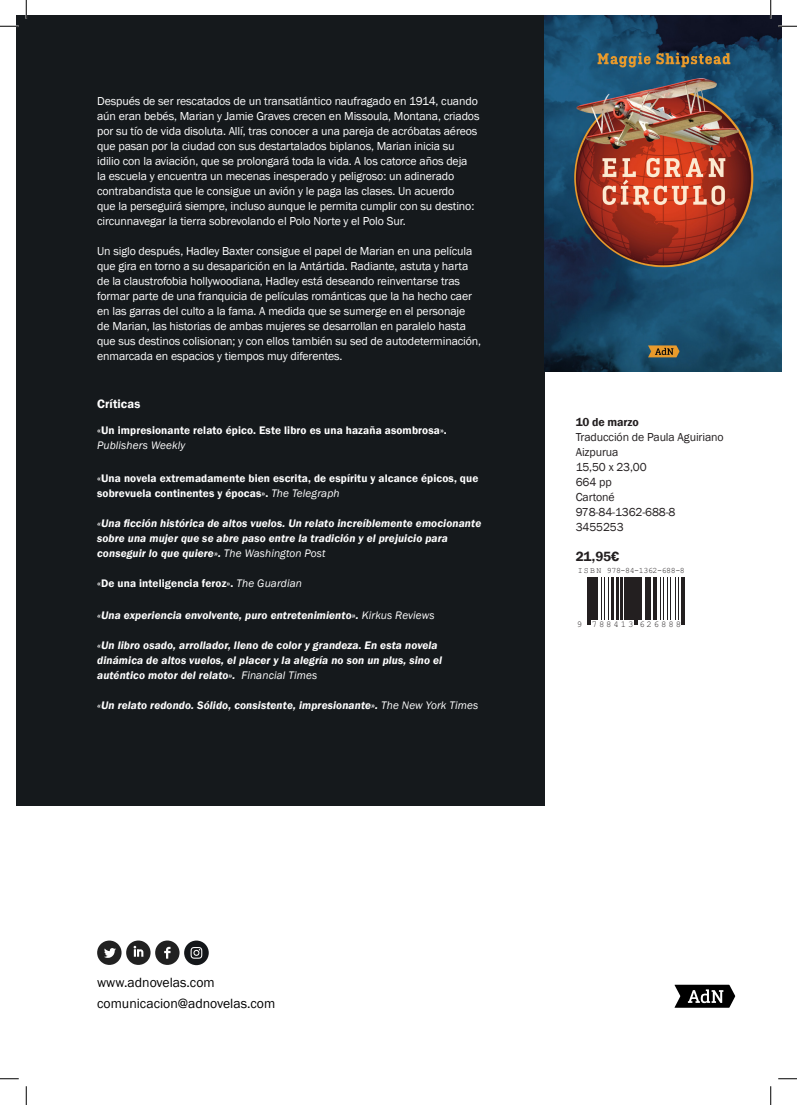
<style>
.page{position:relative;width:797px;height:1105px;background:#fff}
.page>*{position:absolute;margin:0;border:0;box-sizing:border-box;transform-origin:0 0}
.t1{font:13.75px "Franklin Gothic";color:#000001}
.t2{font:600 13.75px "Franklin Gothic";color:#231f20}
.t3{font:600 12.5px "Franklin Gothic";letter-spacing:.01em;color:#fff}
.t4{font:11.88px/15px "Franklin Gothic";letter-spacing:-.01em;color:#fff}
.t5{font:11.88px/15px "Franklin Gothic";letter-spacing:-.01em;color:#231f20}
.t6{font:600 11.88px "Franklin Gothic";letter-spacing:-.01em;color:#231f20}
.t7{font:italic 600 11.25px/15px "Franklin Gothic";letter-spacing:.01em;color:#fff}
.t8{font:600 11.25px/15px "Franklin Gothic";letter-spacing:.01em;color:#fff}
.t9{font:9px "Helvetica";letter-spacing:.21em;color:#231f20}
.t10{font:8.25px "Helvetica";letter-spacing:-.045em;color:#231f20}
.s1{font-weight:400;font-style:italic}
.s2{font-weight:400}
</style>
<div class="page">
<div style="left:16px;top:16px;width:528px;height:790px;background:#15191c"></div>
<img style="left:544px;top:16px;width:237px;height:356px">
<svg style="left:97px;top:940px;width:82px;height:25px"></svg>
<svg style="left:674px;top:985px;width:61px;height:23px"></svg>
<svg style="left:587px;top:577px;width:98px;height:48px"></svg>
<hr style="left:587px;top:578px;width:1px;height:47px;background:#231f20">
<hr style="left:589px;top:578px;width:1px;height:47px;background:#231f20">
<hr style="left:591px;top:578px;width:3px;height:42px;background:#231f20">
<hr style="left:595px;top:578px;width:2px;height:42px;background:#231f20">
<hr style="left:600px;top:578px;width:1px;height:42px;background:#231f20">
<hr style="left:603px;top:578px;width:1px;height:42px;background:#231f20">
<hr style="left:607px;top:578px;width:1px;height:42px;background:#231f20">
<hr style="left:611px;top:578px;width:1px;height:42px;background:#231f20">
<hr style="left:613px;top:578px;width:1px;height:42px;background:#231f20">
<hr style="left:617px;top:578px;width:2px;height:42px;background:#231f20">
<hr style="left:620px;top:578px;width:2px;height:42px;background:#231f20">
<hr style="left:624px;top:578px;width:2px;height:42px;background:#231f20">
<hr style="left:627px;top:578px;width:4px;height:42px;background:#231f20">
<hr style="left:632px;top:578px;width:1px;height:42px;background:#231f20">
<hr style="left:634px;top:578px;width:1px;height:47px;background:#231f20">
<hr style="left:636px;top:578px;width:1px;height:47px;background:#231f20">
<hr style="left:638px;top:578px;width:1px;height:42px;background:#231f20">
<hr style="left:640px;top:578px;width:1px;height:42px;background:#231f20">
<hr style="left:645px;top:578px;width:3px;height:42px;background:#231f20">
<hr style="left:649px;top:578px;width:2px;height:42px;background:#231f20">
<hr style="left:653px;top:578px;width:1px;height:42px;background:#231f20">
<hr style="left:655px;top:578px;width:1px;height:42px;background:#231f20">
<hr style="left:660px;top:578px;width:1px;height:42px;background:#231f20">
<hr style="left:663px;top:578px;width:1px;height:42px;background:#231f20">
<hr style="left:667px;top:578px;width:1px;height:42px;background:#231f20">
<hr style="left:670px;top:578px;width:1px;height:42px;background:#231f20">
<hr style="left:674px;top:578px;width:1px;height:42px;background:#231f20">
<hr style="left:677px;top:578px;width:1px;height:42px;background:#231f20">
<hr style="left:682px;top:578px;width:1px;height:47px;background:#231f20">
<hr style="left:684px;top:578px;width:1px;height:47px;background:#231f20">
<div style="left:184px;top:940px;width:25px;height:25px;background:#14171a;border-radius:50%"></div>
<svg style="left:191px;top:947px;width:11px;height:12px"></svg>
<svg style="left:0;top:25px;width:19px;height:2px"></svg>
<svg style="left:778px;top:25px;width:19px;height:2px"></svg>
<svg style="left:0;top:1078px;width:19px;height:1px"></svg>
<svg style="left:778px;top:1078px;width:19px;height:1px"></svg>
<svg style="left:25px;top:0;width:2px;height:19px"></svg>
<svg style="left:25px;top:1086px;width:2px;height:19px"></svg>
<svg style="left:770px;top:0;width:1px;height:19px"></svg>
<svg style="left:770px;top:1086px;width:1px;height:19px"></svg>
<p class="t4" style="left:97px;top:94px;width:384px">Después de ser rescatados de un transatlántico naufragado en 1914, cuando aún eran bebés, Marian y Jamie Graves crecen en Missoula, Montana, criados por su tío de vida disoluta. Allí, tras conocer a una pareja de acróbatas aéreos que pasan por la ciudad con sus destartalados biplanos, Marian inicia su idilio con la aviación, que se prolongará toda la vida. A los catorce años deja<br>la escuela y encuentra un mecenas inesperado y peligroso: un adinerado contrabandista que le consigue un avión y le paga las clases. Un acuerdo<br>que la perseguirá siempre, incluso aunque le permita cumplir con su destino: circunnavegar la tierra sobrevolando el Polo Norte y el Polo Sur.</p>
<p class="t4" style="left:97px;top:244px;width:385px">Un siglo después, Hadley Baxter consigue el papel de Marian en una película que gira en torno a su desaparición en la Antártida. Radiante, astuta y harta de la claustrofobia hollywoodiana, Hadley está deseando reinventarse tras formar parte de una franquicia de películas románticas que la ha hecho caer en las garras del culto a la fama. A medida que se sumerge en el personaje<br>de Marian, las historias de ambas mujeres se desarrollan en paralelo hasta que sus destinos colisionan; y con ellos también su sed de autodeterminación, enmarcada en espacios y tiempos muy diferentes.</p>
<p class="t3" style="left:97px;top:396px;width:45px">Críticas</p>
<p class="t8" style="left:97px;top:423px;width:351px">«Un impresionante relato épico. Este libro es una hazaña asombrosa».<br><span class="s1">Publishers Weekly</span></p>
<p class="t8" style="left:97px;top:471px;width:383px">«Una novela extremadamente bien escrita, de espíritu y alcance épicos, que sobrevuela continentes y épocas». <span class="s1">The Telegraph</span></p>
<p class="t7" style="left:97px;top:515px;width:385px">«Una ficción histórica de altos vuelos. Un relato increíblemente emocionante sobre una mujer que se abre paso entre la tradición y el prejuicio para conseguir lo que quiere». <span class="s2">The Washington Post</span></p>
<p class="t8" style="left:97px;top:576px;width:206px">«De una inteligencia feroz». <span class="s1">The Guardian</span></p>
<p class="t7" style="left:97px;top:608px;width:339px">«Una experiencia envolvente, puro entretenimiento». <span class="s2">Kirkus Reviews</span></p>
<p class="t7" style="left:97px;top:638px;width:346px">«Un libro osado, arrollador, lleno de color y grandeza. En esta novela dinámica de altos vuelos, el placer y la alegría no son un plus, sino el auténtico motor del relato». <span class="s2">Financial Times</span></p>
<p class="t7" style="left:97px;top:698px;width:382px">«Un relato redondo. Sólido, consistente, impresionante». <span class="s2">The New York Times</span></p>
<p class="t6" style="left:575px;top:415px;width:65px">10 de marzo</p>
<p class="t5" style="left:575px;top:430px;width:149px">Traducción de Paula Aguiriano<br>Aizpurua</p>
<p class="t5" style="left:575px;top:460px;width:72px">15,50 x 23,00</p>
<p class="t5" style="left:575px;top:475px;width:38px">664 pp</p>
<p class="t5" style="left:575px;top:490px;width:41px">Cartoné</p>
<p class="t5" style="left:575px;top:505px;width:101px">978-84-1362-688-8</p>
<p class="t5" style="left:575px;top:520px;width:49px">3455253</p>
<p class="t2" style="left:575px;top:548px;width:45px">21,95€</p>
<p class="t10" style="left:577px;top:565px;width:109px">I S B N 978-84-1362-688-8</p>
<p class="t9" style="left:576px;top:619px;width:106px">9 788413 626888</p>
<p class="t1" style="left:97px;top:974px;width:119px">www.adnovelas.com</p>
<p class="t1" style="left:97px;top:995px;width:180px">comunicacion@adnovelas.com</p>
</div>
